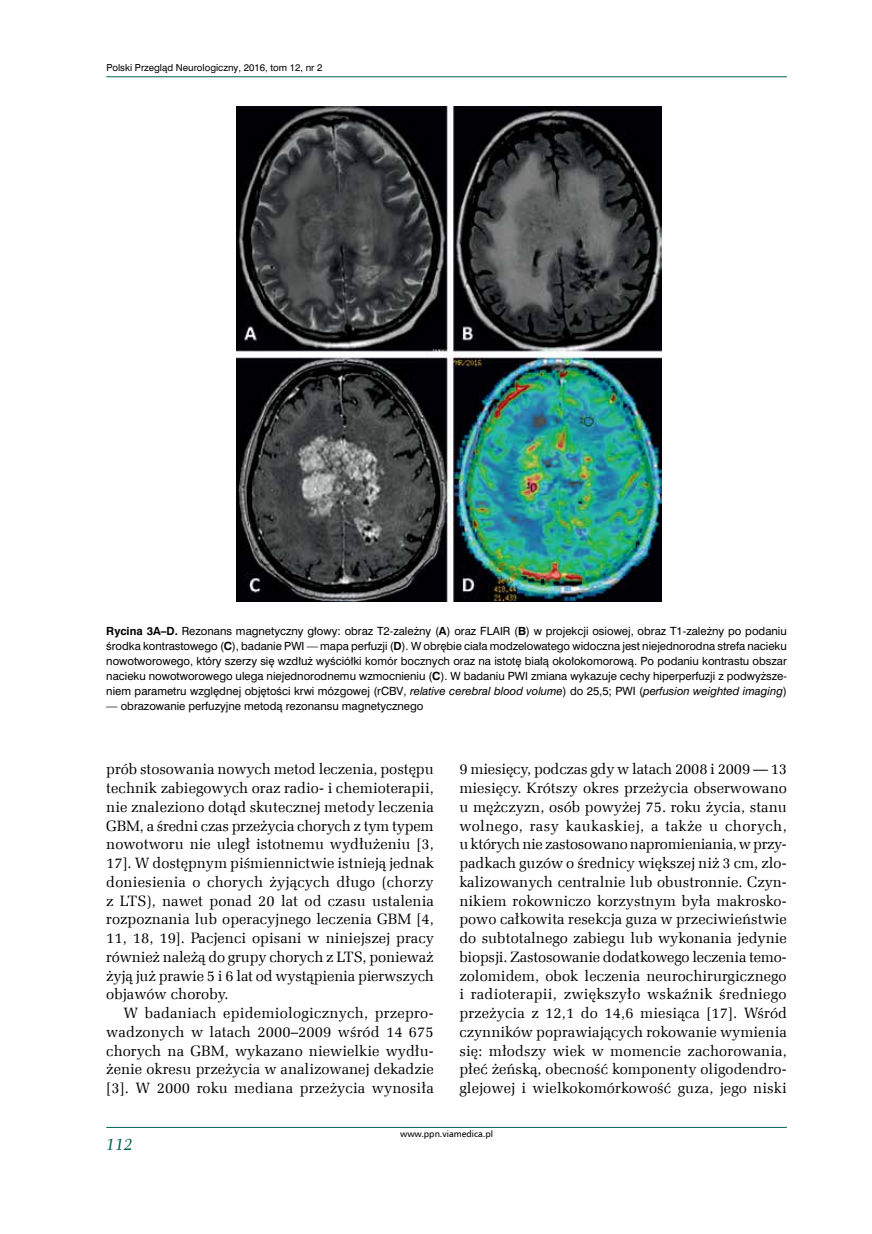
<style>
.page{position:relative;width:872px;height:1234px;background:#fff}
.page>*{position:absolute;margin:0;border:0;box-sizing:border-box;transform-origin:0 0}
.t1{font:italic 16.5px "Carmina Md PL";color:#006351;scale:.9 1}
.t2{font:15px/18.8px "Zapf Ellipt EU";color:#000;text-align:justify}
.t3{font:10.5px/15px "Swis 721 PL";color:#000;text-align:justify}
.t4{font:9px "Swis 721 PL";color:#000}
.t5{font:9px "Humnst 777 EU";color:#000}
.s1{font-weight:700}
.s2{font-style:italic}
</style>
<div class="page">
<hr style="left:106px;top:76px;width:681px;height:1px;background:#006351">
<hr style="left:106px;top:1126px;width:681px;height:1px;background:#006351">
<img style="left:236px;top:106px;width:425px;height:495px">
<p class="t4" style="left:106px;top:61px;width:218px">Polski Przegląd Neurologiczny, 2016, tom 12, nr 2</p>
<p class="t3" style="left:106px;top:623px;width:682px"><span class="s1">Rycina 3A–D.</span> Rezonans magnetyczny głowy: obraz T2-zależny (<span class="s1">A</span>) oraz FLAIR (<span class="s1">B</span>) w projekcji osiowej, obraz T1-zależny po podaniu środka kontrastowego (<span class="s1">C</span>), badanie PWI — mapa perfuzji (<span class="s1">D</span>). W obrębie ciała modzelowatego widoczna jest niejednorodna strefa nacieku nowotworowego, który szerzy się wzdłuż wyściółki komór bocznych oraz na istotę białą okołokomorową. Po podaniu kontrastu obszar nacieku nowotworowego ulega niejednorodnemu wzmocnieniu (<span class="s1">C</span>). W badaniu PWI zmiana wykazuje cechy hiperperfuzji z podwyższe&shy;niem parametru względnej objętości krwi mózgowej (rCBV, <span class="s2">relative cerebral blood volume</span>) do 25,5; PWI (<span class="s2">perfusion weighted imaging</span>)</p>
<p class="t3" style="left:106px;top:698px;width:318px">— obrazowanie perfuzyjne metodą rezonansu magnetycznego</p>
<p class="t2" style="left:106px;top:759px;width:329px">prób stosowania nowych metod leczenia, postępu technik zabiegowych oraz radio- i chemioterapii, nie znaleziono dotąd skutecznej metody leczenia GBM, a średni czas przeżycia chorych z tym typem nowotworu nie uległ istotnemu wydłużeniu [3, 17]. W dostępnym piśmiennictwie istnieją jednak doniesienia o chorych żyjących długo (chorzy z LTS), nawet ponad 20 lat od czasu ustalenia rozpoznania lub operacyjnego leczenia GBM [4, 11, 18, 19]. Pacjenci opisani w niniejszej pracy również należą do grupy chorych z LTS, ponieważ żyją już prawie 5 i 6 lat od wystąpienia pierwszych objawów choroby.</p>
<p class="t2" style="left:106px;top:1003px;width:329px;text-indent:17px">W badaniach epidemiologicznych, przepro&shy;wadzonych w latach 2000–2009 wśród 14 675 chorych na GBM, wykazano niewielkie wydłu&shy;żenie okresu przeżycia w analizowanej dekadzie [3]. W 2000 roku mediana przeżycia wynosiła</p>
<p class="t2" style="left:459px;top:759px;width:329px">9 miesięcy, podczas gdy w latach 2008 i 2009 — 13 miesięcy. Krótszy okres przeżycia obserwowano u mężczyzn, osób powyżej 75. roku życia, stanu wolnego, rasy kaukaskiej, a także u chorych, u których nie zastosowano napromieniania, w przy&shy;padkach guzów o średnicy większej niż 3 cm, zlo&shy;kalizowanych centralnie lub obustronnie. Czyn&shy;nikiem rokowniczo korzystnym była makrosko&shy;powo całkowita resekcja guza w przeciwieństwie do subtotalnego zabiegu lub wykonania jedynie biopsji. Zastosowanie dodatkowego leczenia temo&shy;zolomidem, obok leczenia neurochirurgicznego i radioterapii, zwiększyło wskaźnik średniego przeżycia z 12,1 do 14,6 miesiąca [17]. Wśród czynników poprawiających rokowanie wymienia się: młodszy wiek w momencie zachorowania, płeć żeńską, obecność komponenty oligodendro&shy;glejowej i wielkokomórkowość guza, jego niski</p>
<p class="t1" style="left:106px;top:1134px;width:31px">112</p>
<p class="t5" style="left:400px;top:1127px;width:95px">www.ppn.viamedica.pl</p>
</div>
